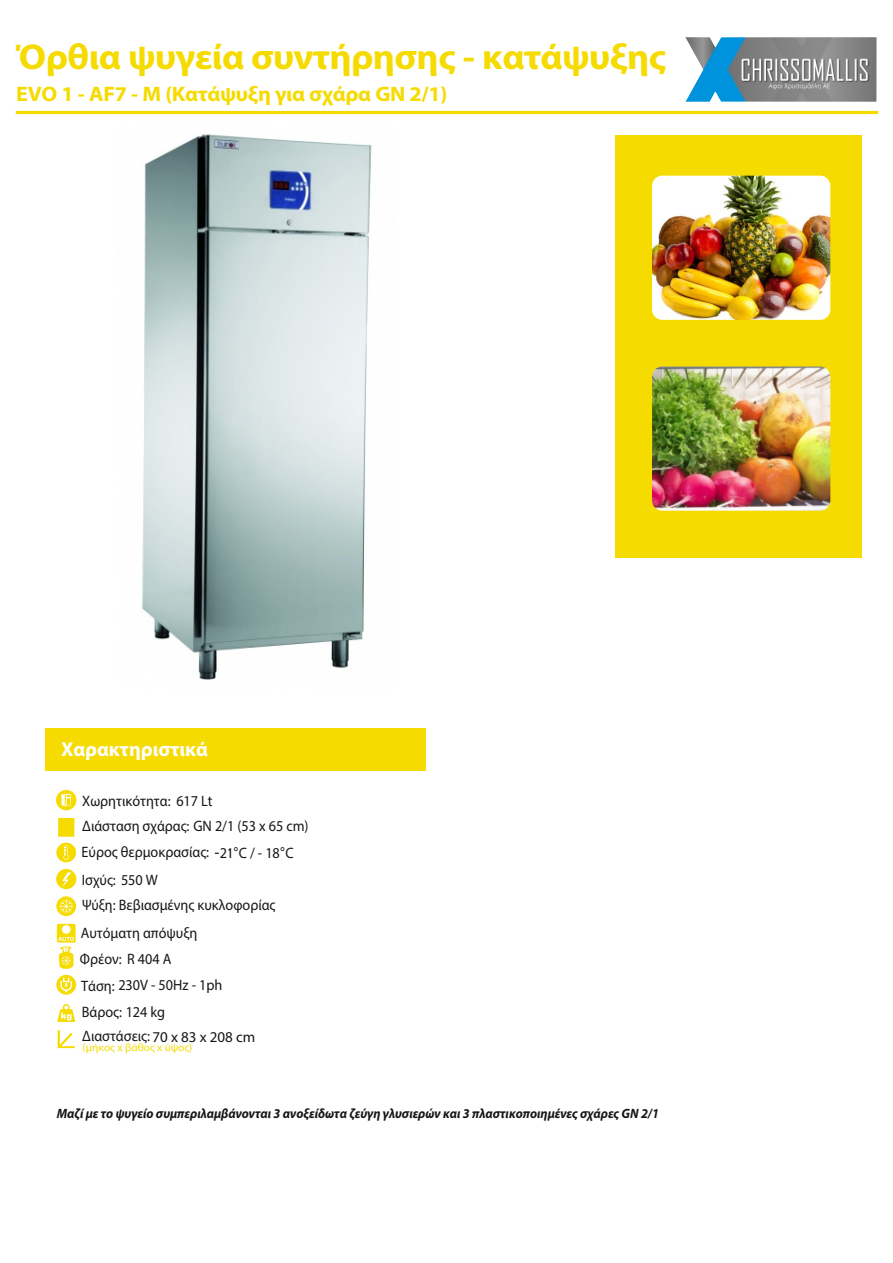
<style>
.page{position:relative;width:893px;height:1263px;background:#fff}
.page>*{position:absolute;margin:0;border:0;box-sizing:border-box;transform-origin:0 0}
.t1{font:700 36px "Myriad Pro";letter-spacing:-.015em;color:#f5db00;scale:1.05 1}
.t2{font:700 21px "Myriad Pro";letter-spacing:-.015em;color:#f5db00;scale:1.05 1}
.t3{font:700 20.1px "Myriad Pro";color:#fff}
.t4{font:15.15px/24.3px "Myriad Pro";color:#151616;scale:.94 1}
.t5{font:15.15px "Myriad Pro";color:#151616;scale:.92 1}
.t6{font:italic 700 13.5px "Myriad Pro";color:#151616;scale:.94 1}
.t7{font:10.8px "Myriad Pro";color:#f5db00;scale:1.06 1}
.s1{font-family:"Gautami"}
.s2{font-size:15px}
</style>
<div class="page">
<hr style="left:16px;top:111px;width:862px;height:3px;background:#f5db00">
<div style="left:45px;top:728px;width:381px;height:43px;background:#f5db00"></div>
<img style="left:685px;top:37px;width:191px;height:65px">
<img style="left:142px;top:134px;width:230px;height:546px">
<svg style="left:57px;top:1004px;width:18px;height:18px"></svg>
<svg style="left:58px;top:1030px;width:17px;height:18px"></svg>
<div style="left:56px;top:869px;width:20px;height:20px;background:#f5db00;border-radius:50%"></div>
<svg style="left:62px;top:872px;width:9px;height:16px"></svg>
<svg style="left:56px;top:975px;width:20px;height:20px"></svg>
<svg style="left:60px;top:978px;width:12px;height:14px"></svg>
<svg style="left:56px;top:896px;width:20px;height:20px"></svg>
<svg style="left:59px;top:899px;width:14px;height:14px"></svg>
<div style="left:56px;top:843px;width:20px;height:19px;background:#f5db00;border-radius:50%"></div>
<svg style="left:63px;top:845px;width:6px;height:15px"></svg>
<div style="left:56px;top:790px;width:20px;height:20px;background:#f5db00;border-radius:50%"></div>
<svg style="left:61px;top:794px;width:10px;height:12px"></svg>
<div style="left:58px;top:818px;width:16px;height:19px;background:#f5db00"></div>
<div style="left:57px;top:924px;width:19px;height:18px;background:#f5db00;border-radius:2px"></div>
<div style="left:61px;top:924px;width:10px;height:10px;background:#fff;border:1px solid #fbe116;border-radius:50%"></div>
<svg style="left:58px;top:937px;width:16px;height:32px"></svg>
<div style="left:615px;top:136px;width:247px;height:422px;background:#f5db00"></div>
<img style="left:650px;top:174px;width:182px;height:147px;border-radius:12px">
<div style="left:649px;top:172px;width:184px;height:151px;border:3px solid #f5db00;border-radius:12px"></div>
<img style="left:650px;top:365px;width:182px;height:147px;border-radius:12px">
<div style="left:649px;top:363px;width:184px;height:151px;border:3px solid #f5db00;border-radius:12px"></div>
<h1 class="t1" style="left:16px;top:42px;width:621px">Όρθια ψυγεία συντήρησης - κατάψυξης</h1>
<h2 class="t2" style="left:16px;top:85px;width:412px">EVO 1 - AF7 - Μ (Κατάψυξη για σχάρα GN 2/1)</h2>
<h3 class="t3" style="left:61px;top:741px;width:148px">Χαρακτηριστικά</h3>
<p class="t4" style="left:82px;top:790px;width:140px">Χωρητικότητα: 617 Lt</p>
<p class="t4" style="left:82px;top:814px;width:243px;line-height:26.2px">Διάσταση σχάρας: GN 2/1 (53 x 65 cm)<br>Εύρος θερμοκρασίας: <span class="s1">-</span>2<span class="s1">1°</span>C / - 18<span class="s1">°</span>C</p>
<p class="t4" style="left:82px;top:869px;width:83px">Ισχύς: 550 W</p>
<p class="t5" style="left:82px;top:898px;width:212px">Ψύξη: Βεβιασμένης κυκλοφορίας</p>
<p class="t4" style="left:81px;top:921px;width:126px">Αυτόματη απόψυξη</p>
<p class="t4" style="left:80px;top:948px;width:99px">Φρέον: R 404 A</p>
<p class="t4" style="left:81px;top:974px;width:152px">Τάση: 230V - 50Hz - 1ph</p>
<p class="t4" style="left:82px;top:1001px;width:186px">Βάρος: 124 kg<br>Διαστάσεις: <span class="s2">70 x 83 x 208 cm</span></p>
<p class="t7" style="left:83px;top:1043px;width:105px">(μήκος x βάθος x ύψος)</p>
<p class="t6" style="left:57px;top:1107px;width:642px">Μαζί με το ψυγείο συμπεριλαμβάνονται 3 ανοξείδωτα ζεύγη γλυσιερών και 3 πλαστικοποιημένες σχάρες GN 2/1</p>
</div>
